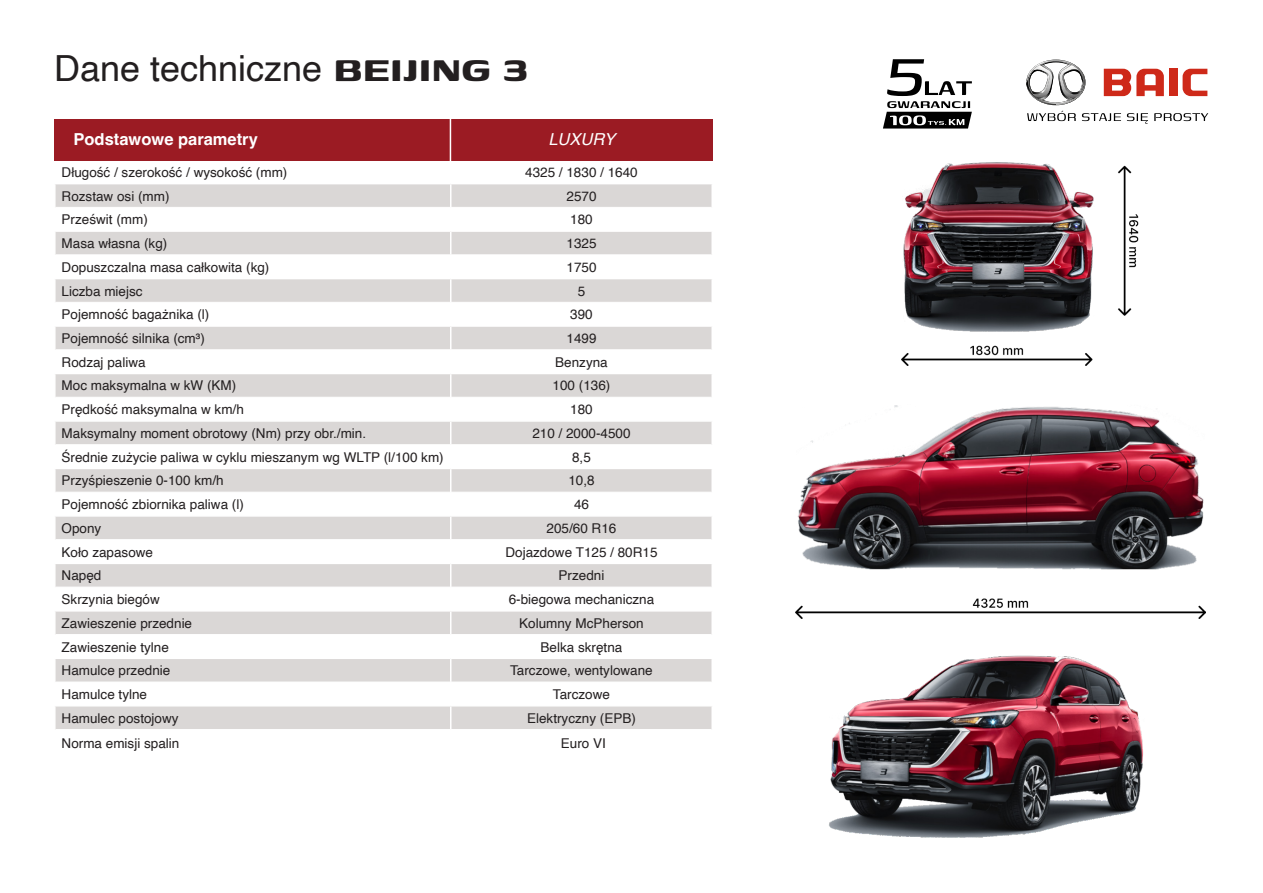
<style>
.page{position:relative;width:1263px;height:893px;background:#fff}
.page>*{position:absolute;margin:0;border:0;box-sizing:border-box;transform-origin:0 0}
.t1{font:36px "Helvetica";color:#231f20}
.t2{font:700 16.5px "Helvetica";color:#fff}
.t3{font:italic 16.5px "Helvetica";color:#fff}
.t4{font:13.5px "Helvetica";color:#231f20}
.s1{font-family:"Genos";font-weight:100;font-size:45px}
</style>
<div class="page">
<svg style="left:56px;top:184px;width:655px;height:545px;fill:#dcd9d8"></svg>
<hr style="left:54px;top:230px;width:397px;height:2px;background:#fff">
<hr style="left:451px;top:230px;width:262px;height:2px;background:#fff">
<hr style="left:54px;top:278px;width:397px;height:1px;background:#fff">
<hr style="left:451px;top:278px;width:262px;height:1px;background:#fff">
<hr style="left:54px;top:325px;width:397px;height:2px;background:#fff">
<hr style="left:451px;top:325px;width:262px;height:2px;background:#fff">
<hr style="left:54px;top:373px;width:397px;height:1px;background:#fff">
<hr style="left:451px;top:373px;width:262px;height:1px;background:#fff">
<hr style="left:54px;top:420px;width:397px;height:2px;background:#fff">
<hr style="left:451px;top:420px;width:262px;height:2px;background:#fff">
<hr style="left:54px;top:468px;width:397px;height:1px;background:#fff">
<hr style="left:451px;top:468px;width:262px;height:1px;background:#fff">
<hr style="left:54px;top:515px;width:397px;height:2px;background:#fff">
<hr style="left:451px;top:515px;width:262px;height:2px;background:#fff">
<hr style="left:54px;top:563px;width:397px;height:1px;background:#fff">
<hr style="left:451px;top:563px;width:262px;height:1px;background:#fff">
<hr style="left:54px;top:610px;width:397px;height:2px;background:#fff">
<hr style="left:451px;top:610px;width:262px;height:2px;background:#fff">
<hr style="left:54px;top:657px;width:397px;height:2px;background:#fff">
<hr style="left:451px;top:657px;width:262px;height:2px;background:#fff">
<hr style="left:54px;top:705px;width:397px;height:1px;background:#fff">
<hr style="left:451px;top:705px;width:262px;height:1px;background:#fff">
<svg style="left:450px;top:184px;width:1px;height:545px"></svg>
<hr style="left:56px;top:207px;width:395px;height:1px;background:#fff">
<hr style="left:451px;top:207px;width:260px;height:1px;background:#fff">
<hr style="left:56px;top:255px;width:395px;height:1px;background:#fff">
<hr style="left:451px;top:255px;width:260px;height:1px;background:#fff">
<hr style="left:56px;top:302px;width:395px;height:1px;background:#fff">
<hr style="left:451px;top:302px;width:260px;height:1px;background:#fff">
<hr style="left:56px;top:349px;width:395px;height:1px;background:#fff">
<hr style="left:451px;top:349px;width:260px;height:1px;background:#fff">
<hr style="left:56px;top:397px;width:395px;height:1px;background:#fff">
<hr style="left:451px;top:397px;width:260px;height:1px;background:#fff">
<hr style="left:56px;top:444px;width:395px;height:1px;background:#fff">
<hr style="left:451px;top:444px;width:260px;height:1px;background:#fff">
<hr style="left:56px;top:492px;width:395px;height:1px;background:#fff">
<hr style="left:451px;top:492px;width:260px;height:1px;background:#fff">
<hr style="left:56px;top:539px;width:395px;height:1px;background:#fff">
<hr style="left:451px;top:539px;width:260px;height:1px;background:#fff">
<hr style="left:56px;top:587px;width:395px;height:1px;background:#fff">
<hr style="left:451px;top:587px;width:260px;height:1px;background:#fff">
<hr style="left:56px;top:634px;width:395px;height:1px;background:#fff">
<hr style="left:451px;top:634px;width:260px;height:1px;background:#fff">
<hr style="left:56px;top:682px;width:395px;height:1px;background:#fff">
<hr style="left:451px;top:682px;width:260px;height:1px;background:#fff">
<div style="left:54px;top:119px;width:659px;height:42px;background:#9b1b23"></div>
<hr style="left:450px;top:114px;width:1px;height:52px;background:#fff">
<img style="left:901px;top:162px;width:238px;height:204px">
<img style="left:795px;top:405px;width:410px;height:213px">
<img style="left:829px;top:655px;width:314px;height:182px">
<svg style="left:883px;top:59px;width:89px;height:70px"></svg>
<svg style="left:1027px;top:111px;width:49px;height:10px"></svg>
<svg style="left:1082px;top:113px;width:39px;height:8px"></svg>
<svg style="left:1127px;top:113px;width:21px;height:11px"></svg>
<svg style="left:1154px;top:113px;width:54px;height:8px"></svg>
<svg style="left:1104px;top:69px;width:60px;height:27px"></svg>
<div style="left:1169px;top:69px;width:8px;height:27px;background:#ce2919"></div>
<svg style="left:1182px;top:69px;width:25px;height:27px"></svg>
<svg style="left:1026px;top:60px;width:59px;height:45px"></svg>
<p class="t1" style="left:54px;top:41px;width:475px">Dane techniczne <span class="s1">BEIJING 3</span></p>
<p class="t2" style="left:74px;top:129px;width:186px">Podstawowe parametry</p>
<p class="t3" style="left:548px;top:126px;width:68px">LUXURY</p>
<p class="t4" style="left:62px;top:162px;width:227px">Długość / szerokość / wysokość (mm)</p>
<p class="t4" style="left:525px;top:162px;width:114px">4325 / 1830 / 1640</p>
<p class="t4" style="left:62px;top:185px;width:109px">Rozstaw osi (mm)</p>
<p class="t4" style="left:566px;top:185px;width:32px">2570</p>
<p class="t4" style="left:62px;top:209px;width:88px">Prześwit (mm)</p>
<p class="t4" style="left:570px;top:209px;width:24px">180</p>
<p class="t4" style="left:62px;top:233px;width:107px">Masa własna (kg)</p>
<p class="t4" style="left:566px;top:233px;width:32px">1325</p>
<p class="t4" style="left:62px;top:257px;width:209px">Dopuszczalna masa całkowita (kg)</p>
<p class="t4" style="left:566px;top:257px;width:32px">1750</p>
<p class="t4" style="left:62px;top:280px;width:83px">Liczba miejsc</p>
<p class="t4" style="left:578px;top:280px;width:9px">5</p>
<p class="t4" style="left:62px;top:304px;width:149px">Pojemność bagażnika (l)</p>
<p class="t4" style="left:570px;top:304px;width:24px">390</p>
<p class="t4" style="left:62px;top:328px;width:145px">Pojemność silnika (cm³)</p>
<p class="t4" style="left:566px;top:328px;width:32px">1499</p>
<p class="t4" style="left:62px;top:352px;width:86px">Rodzaj paliwa</p>
<p class="t4" style="left:555px;top:352px;width:54px">Benzyna</p>
<p class="t4" style="left:62px;top:375px;width:176px">Moc maksymalna w kW (KM)</p>
<p class="t4" style="left:553px;top:375px;width:59px">100 (136)</p>
<p class="t4" style="left:62px;top:399px;width:184px">Prędkość maksymalna w km/h</p>
<p class="t4" style="left:570px;top:399px;width:24px">180</p>
<p class="t4" style="left:62px;top:423px;width:306px">Maksymalny moment obrotowy (Nm) przy obr./min.</p>
<p class="t4" style="left:532px;top:423px;width:100px">210 / 2000-4500</p>
<p class="t4" style="left:62px;top:446px;width:384px">Średnie zużycie paliwa w cyklu mieszanym wg WLTP (l/100 km)</p>
<p class="t4" style="left:572px;top:446px;width:20px">8,5</p>
<p class="t4" style="left:62px;top:470px;width:164px">Przyśpieszenie 0-100 km/h</p>
<p class="t4" style="left:568px;top:470px;width:28px">10,8</p>
<p class="t4" style="left:62px;top:494px;width:184px">Pojemność zbiornika paliwa (l)</p>
<p class="t4" style="left:574px;top:494px;width:17px">46</p>
<p class="t4" style="left:62px;top:518px;width:41px">Opony</p>
<p class="t4" style="left:547px;top:518px;width:71px">205/60 R16</p>
<p class="t4" style="left:62px;top:541px;width:93px">Koło zapasowe</p>
<p class="t4" style="left:505px;top:541px;width:154px">Dojazdowe T125 / 80R15</p>
<p class="t4" style="left:62px;top:565px;width:41px">Napęd</p>
<p class="t4" style="left:559px;top:565px;width:47px">Przedni</p>
<p class="t4" style="left:62px;top:589px;width:100px">Skrzynia biegów</p>
<p class="t4" style="left:509px;top:589px;width:147px">6-biegowa mechaniczna</p>
<p class="t4" style="left:62px;top:613px;width:132px">Zawieszenie przednie</p>
<p class="t4" style="left:519px;top:613px;width:126px">Kolumny McPherson</p>
<p class="t4" style="left:62px;top:636px;width:109px">Zawieszenie tylne</p>
<p class="t4" style="left:541px;top:636px;width:83px">Belka skrętna</p>
<p class="t4" style="left:62px;top:660px;width:110px">Hamulce przednie</p>
<p class="t4" style="left:510px;top:660px;width:144px">Tarczowe, wentylowane</p>
<p class="t4" style="left:62px;top:684px;width:87px">Hamulce tylne</p>
<p class="t4" style="left:553px;top:684px;width:59px">Tarczowe</p>
<p class="t4" style="left:62px;top:707px;width:119px">Hamulec postojowy</p>
<p class="t4" style="left:527px;top:707px;width:110px">Elektryczny (EPB)</p>
<p class="t4" style="left:62px;top:733px;width:119px">Norma emisji spalin</p>
<p class="t4" style="left:561px;top:733px;width:47px">Euro VI</p>
</div>
